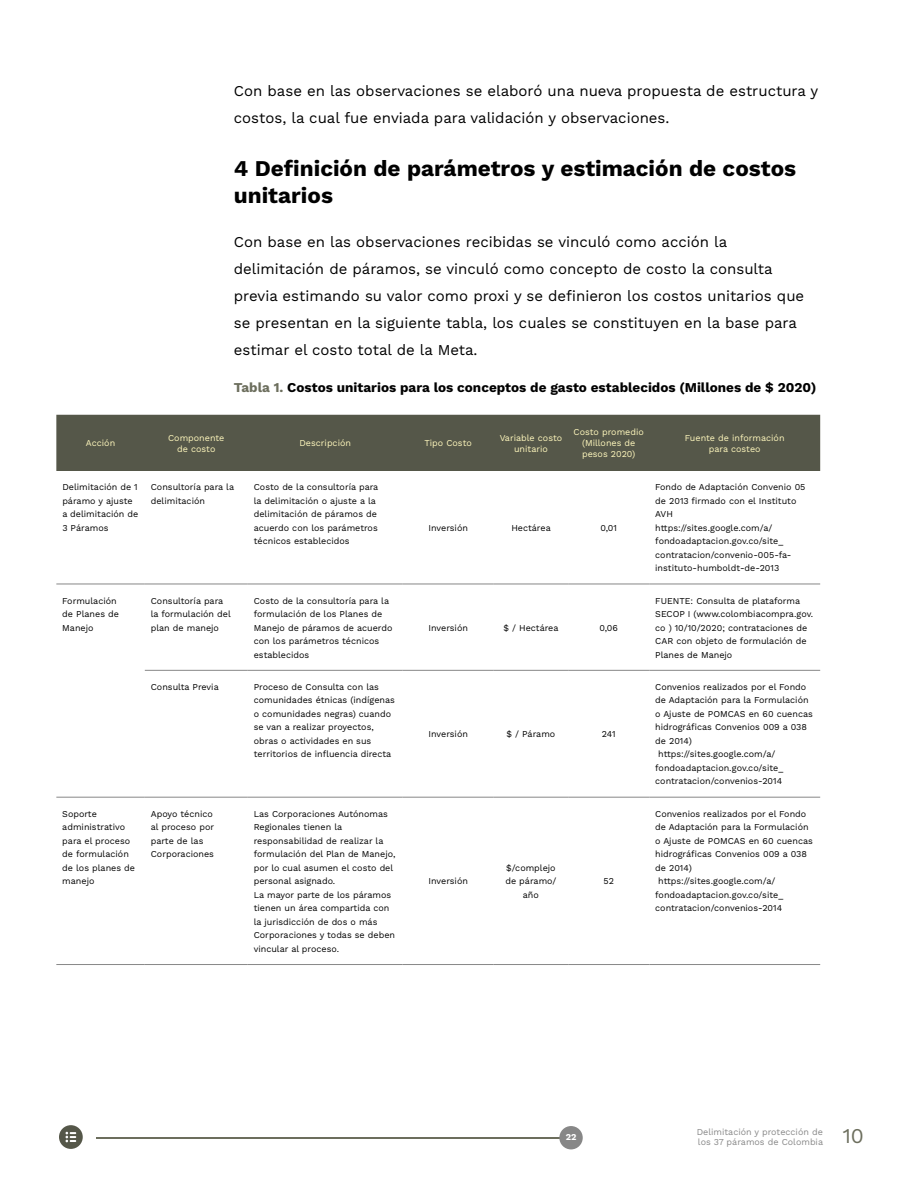
<style>
.page{position:relative;width:918px;height:1188px;background:#fff}
.page>*{position:absolute;margin:0;border:0;box-sizing:border-box;transform-origin:0 0}
.t1{font:700 22.5px/27px "Work Sans";color:#000}
.t2{font:21px "Work Sans";color:#6c6e5d}
.t3{font:15px/27px "Work Sans";color:#000}
.t4{font:700 13.5px "Work Sans";color:#000}
.t5{font:9px/13.5px "Work Sans";color:#000}
.t6{font:9px/10.8px "Work Sans";color:#fff8bd;text-align:center}
.t7{font:9px/10.8px "Work Sans";color:#878787}
.t8{font:700 9px "Work Sans";color:#fff}
.s1{color:#6c6e5d}
</style>
<div class="page">
<hr style="left:96px;top:1137px;width:482px;height:1px;background:#6c6e5d">
<div style="left:559px;top:1126px;width:24px;height:23px;background:#878787;border-radius:50%"></div>
<div style="left:56px;top:415px;width:764px;height:56px;background:#555749"></div>
<hr style="left:56px;top:584px;width:89px;height:1px;background:#878787">
<hr style="left:145px;top:584px;width:103px;height:1px;background:#878787">
<hr style="left:248px;top:584px;width:155px;height:1px;background:#878787">
<hr style="left:403px;top:584px;width:91px;height:1px;background:#878787">
<hr style="left:494px;top:584px;width:74px;height:1px;background:#878787">
<hr style="left:568px;top:584px;width:81px;height:1px;background:#878787">
<hr style="left:649px;top:584px;width:171px;height:1px;background:#878787">
<hr style="left:145px;top:670px;width:103px;height:1px;background:#878787">
<hr style="left:248px;top:670px;width:155px;height:1px;background:#878787">
<hr style="left:403px;top:670px;width:91px;height:1px;background:#878787">
<hr style="left:494px;top:670px;width:74px;height:1px;background:#878787">
<hr style="left:568px;top:670px;width:81px;height:1px;background:#878787">
<hr style="left:649px;top:670px;width:171px;height:1px;background:#878787">
<hr style="left:56px;top:797px;width:89px;height:1px;background:#878787">
<hr style="left:145px;top:797px;width:103px;height:1px;background:#878787">
<hr style="left:248px;top:797px;width:155px;height:1px;background:#878787">
<hr style="left:403px;top:797px;width:91px;height:1px;background:#878787">
<hr style="left:494px;top:797px;width:74px;height:1px;background:#878787">
<hr style="left:568px;top:797px;width:81px;height:1px;background:#878787">
<hr style="left:649px;top:797px;width:171px;height:1px;background:#878787">
<hr style="left:56px;top:964px;width:89px;height:1px;background:#878787">
<hr style="left:145px;top:964px;width:103px;height:1px;background:#878787">
<hr style="left:248px;top:964px;width:155px;height:1px;background:#878787">
<hr style="left:403px;top:964px;width:91px;height:1px;background:#878787">
<hr style="left:494px;top:964px;width:74px;height:1px;background:#878787">
<hr style="left:568px;top:964px;width:81px;height:1px;background:#878787">
<hr style="left:649px;top:964px;width:171px;height:1px;background:#878787">
<div style="left:59px;top:1125px;width:24px;height:24px;background:#555749;border-radius:50%"></div>
<svg style="left:66px;top:1132px;width:10px;height:10px"></svg>
<h3 class="t3" style="left:234px;top:77px;width:586px">Con base en las observaciones se elaboró una nueva propuesta de estructura y costos, la cual fue enviada para validación y observaciones.</h3>
<h1 class="t1" style="left:234px;top:154px;width:564px">4 Definición de parámetros y estimación de costos unitarios</h1>
<p class="t3" style="left:234px;top:228px;width:572px">Con base en las observaciones recibidas se vinculó como acción la delimitación de páramos, se vinculó como concepto de costo la consulta previa estimando su valor como proxi y se definieron los costos unitarios que se presentan en la siguiente tabla, los cuales se constituyen en la base para estimar el costo total de la Meta.</p>
<h3 class="t4" style="left:234px;top:377px;width:584px"><span class="s1">Tabla 1.</span> Costos unitarios para los conceptos de gasto establecidos (Millones de $ 2020)</h3>
<p class="t6" style="left:86px;top:437px;width:31px">Acción</p>
<p class="t6" style="left:168px;top:432px;width:58px">Componente de costo</p>
<p class="t6" style="left:299px;top:437px;width:53px">Descripción</p>
<p class="t6" style="left:425px;top:437px;width:49px">Tipo Costo</p>
<p class="t6" style="left:500px;top:432px;width:64px">Variable costo unitario</p>
<p class="t6" style="left:574px;top:427px;width:72px">Costo promedio (Millones de pesos 2020)</p>
<p class="t6" style="left:685px;top:432px;width:101px">Fuente de información para costeo</p>
<p class="t5" style="left:62px;top:480px;width:78px">Delimitación de 1 páramo y ajuste a delimitación de<br>3 Páramos</p>
<p class="t5" style="left:151px;top:480px;width:85px">Consultoría para la delimitación</p>
<p class="t5" style="left:254px;top:480px;width:126px">Costo de la consultoría para la delimitación o ajuste a la delimitación de páramos de acuerdo con los parámetros técnicos establecidos</p>
<p class="t5" style="left:655px;top:480px;width:152px">Fondo de Adaptación Convenio 05 de 2013 firmado con el Instituto<br>AVH<br>https://sites.google.com/a/ fondoadaptacion.gov.co/site_ contratacion/convenio-005-fa&shy;instituto-humboldt-de-2013</p>
<p class="t5" style="left:428px;top:521px;width:41px">Inversión</p>
<p class="t5" style="left:511px;top:521px;width:41px">Hectárea</p>
<p class="t5" style="left:600px;top:521px;width:18px">0,01</p>
<p class="t5" style="left:62px;top:593px;width:58px">Formulación de Planes de<br>Manejo</p>
<p class="t5" style="left:151px;top:593px;width:82px">Consultoría para la formulación del plan de manejo</p>
<p class="t5" style="left:254px;top:593px;width:140px">Costo de la consultoría para la formulación de los Planes de<br>Manejo de páramos de acuerdo con los parámetros técnicos establecidos</p>
<p class="t5" style="left:151px;top:680px;width:69px">Consulta Previa</p>
<p class="t5" style="left:254px;top:680px;width:143px">Proceso de Consulta con las comunidades étnicas (indígenas o comunidades negras) cuando se van a realizar proyectos, obras o actividades en sus territorios de influencia directa</p>
<p class="t5" style="left:62px;top:807px;width:74px">Soporte administrativo para el proceso de formulación de los planes de manejo</p>
<p class="t5" style="left:151px;top:807px;width:65px">Apoyo técnico al proceso por parte de las<br>Corporaciones</p>
<p class="t5" style="left:254px;top:807px;width:143px">Las Corporaciones Autónomas<br>Regionales tienen la responsabilidad de realizar la formulación del Plan de Manejo, por lo cual asumen el costo del personal asignado.<br>La mayor parte de los páramos tienen un área compartida con la jurisdicción de dos o más<br>Corporaciones y todas se deben vincular al proceso.</p>
<p class="t5" style="left:428px;top:620px;width:41px">Inversión</p>
<p class="t5" style="left:503px;top:620px;width:57px">$ / Hectárea</p>
<p class="t5" style="left:599px;top:620px;width:20px">0,06</p>
<p class="t5" style="left:428px;top:727px;width:41px">Inversión</p>
<p class="t5" style="left:507px;top:727px;width:50px">$ / Páramo</p>
<p class="t5" style="left:602px;top:727px;width:15px">241</p>
<p class="t5" style="left:428px;top:874px;width:41px">Inversión</p>
<p class="t5" style="left:505px;top:861px;width:53px;text-align:center">$/complejo de páramo/ año</p>
<p class="t5" style="left:603px;top:874px;width:12px">52</p>
<p class="t5" style="left:655px;top:593px;width:159px">FUENTE: Consulta de plataforma<br>SECOP I (www.colombiacompra.gov. co ) 10/10/2020; contrataciones de<br>CAR con objeto de formulación de<br>Planes de Manejo</p>
<p class="t5" style="left:655px;top:680px;width:153px">Convenios realizados por el Fondo</p>
<p class="t5" style="left:655px;top:693px;width:155px">de Adaptación para la Formulación</p>
<p class="t5" style="left:655px;top:707px;width:159px">o Ajuste de POMCAS en 60 cuencas</p>
<p class="t5" style="left:655px;top:720px;width:153px">hidrográficas Convenios 009 a 038</p>
<p class="t5" style="left:655px;top:734px;width:38px">de 2014)</p>
<p class="t5" style="left:658px;top:747px;width:119px">https://sites.google.com/a/</p>
<p class="t5" style="left:655px;top:761px;width:129px">fondoadaptacion.gov.co/site_</p>
<p class="t5" style="left:655px;top:774px;width:128px">contratacion/convenios-2014</p>
<p class="t5" style="left:655px;top:807px;width:153px">Convenios realizados por el Fondo</p>
<p class="t5" style="left:655px;top:820px;width:155px">de Adaptación para la Formulación</p>
<p class="t5" style="left:655px;top:834px;width:159px">o Ajuste de POMCAS en 60 cuencas</p>
<p class="t5" style="left:655px;top:847px;width:153px">hidrográficas Convenios 009 a 038</p>
<p class="t5" style="left:655px;top:861px;width:38px">de 2014)</p>
<p class="t5" style="left:658px;top:874px;width:119px">https://sites.google.com/a/</p>
<p class="t5" style="left:655px;top:888px;width:129px">fondoadaptacion.gov.co/site_</p>
<p class="t5" style="left:655px;top:901px;width:128px">contratacion/convenios-2014</p>
<p class="t8" style="left:566px;top:1130px;width:12px">22</p>
<p class="t7" style="left:697px;top:1126px;width:128px">Delimitación y protección de los 37 páramos de Colombia</p>
<h2 class="t2" style="left:843px;top:1120px;width:23px">10</h2>
</div>
